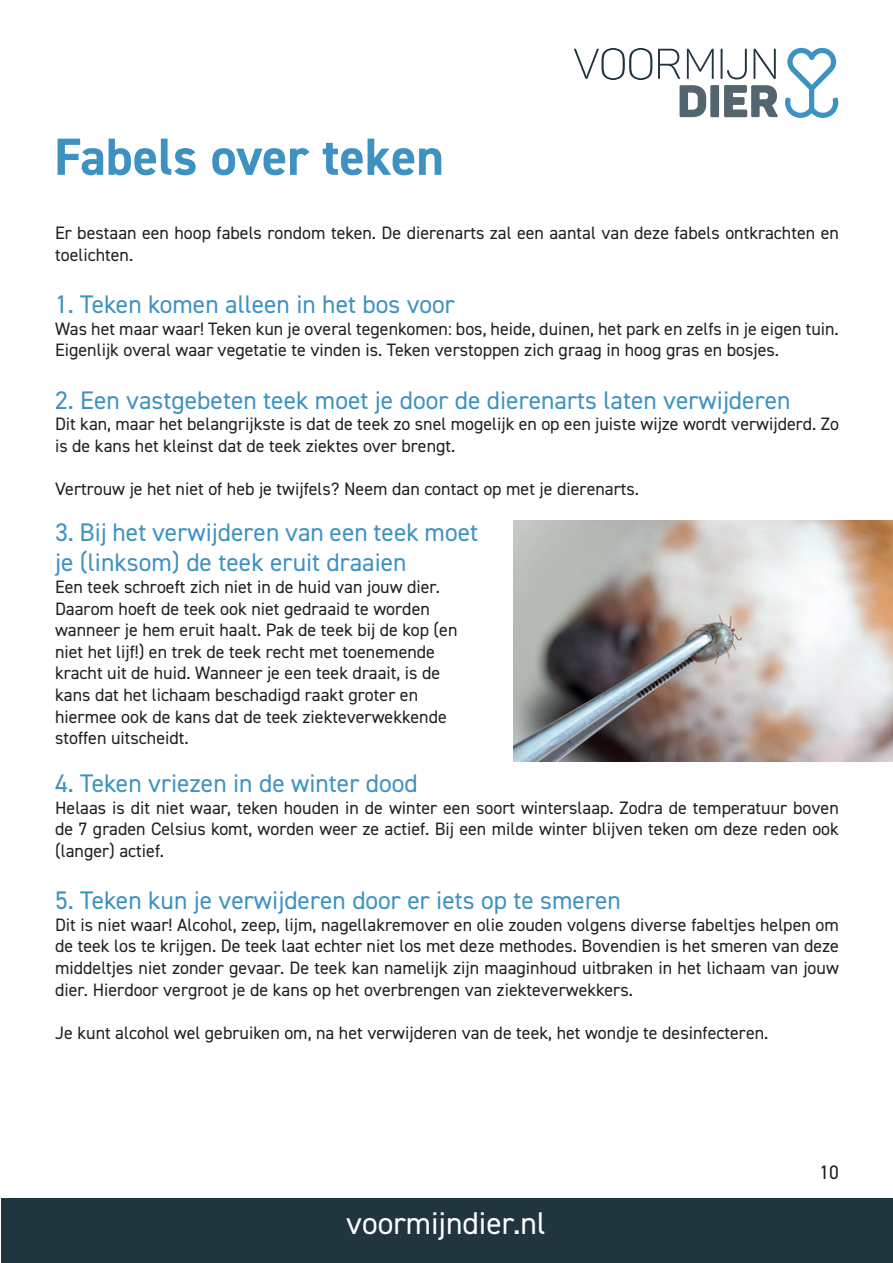
<style>
.page{position:relative;width:893px;height:1263px;background:#fff}
.page>*{position:absolute;margin:0;border:0;box-sizing:border-box;transform-origin:0 0}
.t1{font:700 52.5px "DIN2014";color:#3e92c2}
.t2{font:31.5px "DIN2014";color:#fff}
.t3{font:25.5px/30.6px "DIN2014";color:#3e92c2}
.t4{font:19.5px "DIN2014";color:#231f20}
.t5{font:18px/21.6px "DIN2014";color:#231f20}
</style>
<div class="page">
<div style="left:1px;top:1198px;width:892px;height:65px;background:#21353f"></div>
<svg style="left:785px;top:48px;width:53px;height:70px"></svg>
<svg style="left:658px;top:49px;width:22px;height:30px"></svg>
<svg style="left:687px;top:49px;width:27px;height:30px"></svg>
<hr style="left:721px;top:49px;width:1px;height:30px;background:#21353f">
<svg style="left:727px;top:49px;width:20px;height:30px"></svg>
<svg style="left:753px;top:49px;width:23px;height:30px"></svg>
<svg style="left:680px;top:85px;width:26px;height:32px"></svg>
<div style="left:711px;top:85px;width:8px;height:32px;background:#53656e;border-radius:2px"></div>
<svg style="left:724px;top:85px;width:54px;height:32px"></svg>
<svg style="left:574px;top:48px;width:78px;height:32px"></svg>
<img style="left:513px;top:521px;width:380px;height:240px">
<h1 class="t1" style="left:54px;top:122px;width:391px">Fabels over teken</h1>
<p class="t5" style="left:55px;top:222px;width:785px">Er bestaan een hoop fabels rondom teken. De dierenarts zal een aantal van deze fabels ontkrachten en toelichten.</p>
<h3 class="t3" style="left:55px;top:289px;width:401px">1. Teken komen alleen in het bos voor</h3>
<p class="t5" style="left:55px;top:317px;width:785px">Was het maar waar! Teken kun je overal tegenkomen: bos, heide, duinen, het park en zelfs in je eigen tuin.<br>Eigenlijk overal waar vegetatie te vinden is. Teken verstoppen zich graag in hoog gras en bosjes.</p>
<h3 class="t3" style="left:55px;top:384px;width:737px">2. Een vastgebeten teek moet je door de dierenarts laten verwijderen</h3>
<p class="t5" style="left:55px;top:413px;width:785px">Dit kan, maar het belangrijkste is dat de teek zo snel mogelijk en op een juiste wijze wordt verwijderd. Zo is de kans het kleinst dat de teek ziektes over brengt.</p>
<p class="t5" style="left:55px;top:478px;width:586px">Vertrouw je het niet of heb je twijfels? Neem dan contact op met je dierenarts.</p>
<h3 class="t3" style="left:55px;top:516px;width:425px">3. Bij het verwijderen van een teek moet je (linksom) de teek eruit draaien</h3>
<p class="t5" style="left:55px;top:576px;width:404px">Een teek schroeft zich niet in de huid van jouw dier.<br>Daarom hoeft de teek ook niet gedraaid te worden wanneer je hem eruit haalt. Pak de teek bij de kop (en niet het lijf!) en trek de teek recht met toenemende kracht uit de huid. Wanneer je een teek draait, is de kans dat het lichaam beschadigd raakt groter en hiermee ook de kans dat de teek ziekteverwekkende stoffen uitscheidt.</p>
<h3 class="t3" style="left:55px;top:767px;width:364px">4. Teken vriezen in de winter dood</h3>
<p class="t5" style="left:55px;top:796px;width:785px;text-align:justify">Helaas is dit niet waar, teken houden in de winter een soort winterslaap. Zodra de temperatuur boven de 7 graden Celsius komt, worden weer ze actief. Bij een milde winter blijven teken om deze reden ook (langer) actief.</p>
<h3 class="t3" style="left:55px;top:884px;width:567px">5. Teken kun je verwijderen door er iets op te smeren</h3>
<p class="t5" style="left:55px;top:913px;width:785px;text-align:justify">Dit is niet waar! Alcohol, zeep, lijm, nagellakremover en olie zouden volgens diverse fabeltjes helpen om de teek los te krijgen. De teek laat echter niet los met deze methodes. Bovendien is het smeren van deze middeltjes niet zonder gevaar. De teek kan namelijk zijn maaginhoud uitbraken in het lichaam van jouw dier. Hierdoor vergroot je de kans op het overbrengen van ziekteverwekkers.</p>
<p class="t5" style="left:55px;top:1021px;width:715px">Je kunt alcohol wel gebruiken om, na het verwijderen van de teek, het wondje te desinfecteren.</p>
<h2 class="t2" style="left:346px;top:1203px;width:201px">voormijndier.nl</h2>
<p class="t4" style="left:819px;top:1160px;width:21px">10</p>
</div>
